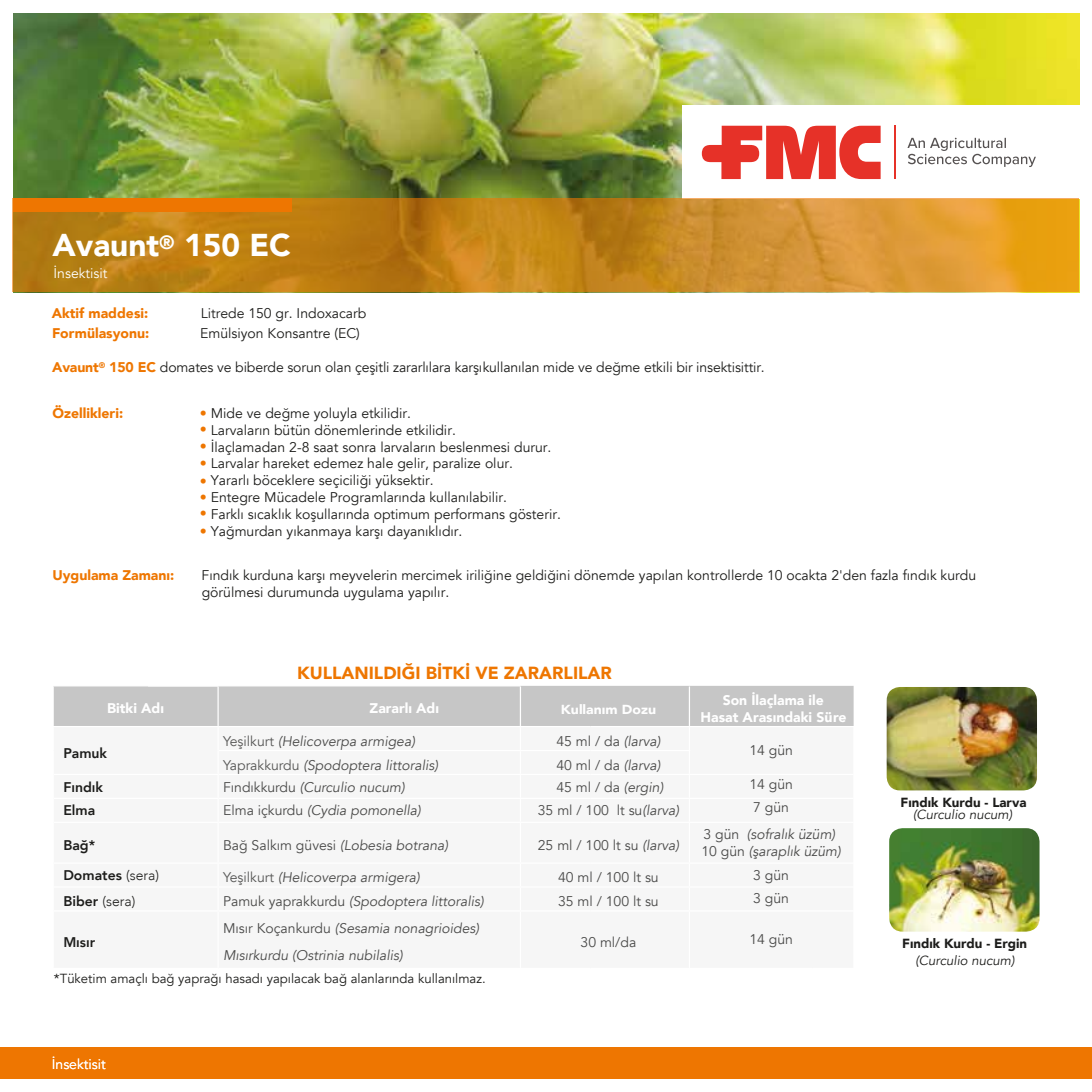
<style>
.page{position:relative;width:1092px;height:1092px;background:#fff}
.page>*{position:absolute;margin:0;border:0;box-sizing:border-box;transform-origin:0 0}
.t1{font:900 31.5px "Avenir";color:#fff}
.t2{font:900 17.5px "Avenir";color:#ee7601}
.t3{font:14px/16.8px "Avenir";color:#1d1d1b}
.t4{font:italic 14px/16.8px "Avenir";color:#4a4a49}
.t5{font:14px "Avenir";color:#4a4a49}
.t6{font:900 14px "Avenir";color:#ee7601}
.t7{font:900 14px/16.8px "Avenir";color:#fff;text-align:center}
.t8{font:800 14px "Avenir";color:#1d1d1b}
.t9{font:14px "Avenir";color:#fff}
.t10{font:300 14px "Avenir";color:#1d1d1b}
.t11{font:13.12px "Avenir";color:#1d1d1b}
.t12{font:900 13.12px "Avenir";color:#1d1d1b}
.t13{font:italic 13.12px "Avenir";color:#1d1d1b}
.t14{font:900 13.12px "Avenir";color:#fff;scale:1.07 1}
.s1{font-weight:900;color:#ee7601}
.s2{font-style:normal;color:#575756}
.s3{font-style:italic}
.s4{font-style:normal}
.s5{font-weight:300}
.s6{font-weight:800}
</style>
<div class="page">
<img style="left:14px;top:13px;width:1065px;height:279px">
<div style="left:0;top:1047px;width:1091px;height:31px;background:#ee7601"></div>
<div style="left:682px;top:106px;width:396px;height:93px;background:#fff"></div>
<svg style="left:701px;top:126px;width:179px;height:53px"></svg>
<hr style="left:894px;top:126px;width:1px;height:53px;background:#e63128">
<svg style="left:907px;top:138px;width:128px;height:29px"></svg>
<svg style="left:13px;top:199px;width:1065px;height:93px;background:#c9891f"></svg>
<div style="left:13px;top:199px;width:278px;height:13px;background:#ee7601"></div>
<div style="left:53px;top:686px;width:800px;height:40px;background:#c6c6c6"></div>
<img style="left:889px;top:828px;width:150px;height:103px">
<img style="left:886px;top:687px;width:150px;height:103px">
<h1 class="t1" style="left:52px;top:218px;width:240px">Avaunt<sup>®</sup> 150 EC</h1>
<p class="t9" style="left:54px;top:265px;width:55px">İnsektisit</p>
<p class="t6" style="left:52px;top:301px;width:98px">Aktif maddesi:</p>
<p class="t3" style="left:201px;top:305px;width:167px">Litrede 150 gr. Indoxacarb</p>
<p class="t6" style="left:52px;top:321px;width:99px">Formülasyonu:</p>
<p class="t3" style="left:200px;top:325px;width:161px">Emülsiyon Konsantre (EC)</p>
<p class="t3" style="left:52px;top:358px;width:714px"><span class="s1">Avaunt</span><sup>®</sup> <span class="s1">150 EC</span> domates ve biberde sorun olan çeşitli zararlılara karşıkullanılan mide ve değme etkili bir insektisittir.</p>
<p class="t6" style="left:53px;top:401px;width:72px">Özellikleri:</p>
<p class="t3" style="left:200px;top:405px;width:213px"><span class="s1">•</span> Mide ve değme yoluyla etkilidir.</p>
<p class="t3" style="left:200px;top:422px;width:258px"><span class="s1">•</span> Larvaların bütün dönemlerinde etkilidir.</p>
<p class="t3" style="left:200px;top:438px;width:353px"><span class="s1">•</span> İlaçlamadan 2-8 saat sonra larvaların beslenmesi durur.</p>
<p class="t3" style="left:200px;top:455px;width:315px"><span class="s1">•</span> Larvalar hareket edemez hale gelir, paralize olur.</p>
<p class="t3" style="left:200px;top:472px;width:236px"><span class="s1">•</span> Yararlı böceklere seçiciliği yüksektir.</p>
<p class="t3" style="left:200px;top:489px;width:309px"><span class="s1">•</span> Entegre Mücadele Programlarında kullanılabilir.</p>
<p class="t3" style="left:200px;top:506px;width:363px"><span class="s1">•</span> Farklı sıcaklık koşullarında optimum performans gösterir.</p>
<p class="t3" style="left:200px;top:522px;width:264px"><span class="s1">•</span> Yağmurdan yıkanmaya karşı dayanıklıdır.</p>
<p class="t6" style="left:52px;top:563px;width:123px">Uygulama Zamanı:</p>
<p class="t3" style="left:201px;top:567px;width:776px">Fındık kurduna karşı meyvelerin mercimek iriliğine geldiğini dönemde yapılan kontrollerde 10 ocakta 2'den fazla fındık kurdu görülmesi durumunda uygulama yapılır.</p>
<p class="t2" style="left:297px;top:658px;width:316px">KULLANILDIĞI BİTKİ VE ZARARLILAR</p>
<p class="t7" style="left:107px;top:699px;width:58px">Bitki Adı</p>
<p class="t7" style="left:369px;top:699px;width:71px">Zararlı Adı</p>
<p class="t14" style="left:561px;top:697px;width:90px">Kullanım Dozu</p>
<p class="t7" style="left:700px;top:691px;width:147px">Son İlaçlama ile<br>Hasat Arasındaki Süre</p>
<p class="t8" style="left:63px;top:741px;width:45px">Pamuk</p>
<p class="t4" style="left:223px;top:732px;width:193px"><span class="s2">Yeşilkurt</span> (Helicoverpa armigea)</p>
<p class="t5" style="left:556px;top:732px;width:105px">45 ml / da <span class="s3">(larva)</span></p>
<p class="t4" style="left:223px;top:756px;width:216px"><span class="s2">Yaprakkurdu</span> (Spodoptera littoralis)</p>
<p class="t5" style="left:556px;top:756px;width:105px">40 ml / da <span class="s3">(larva)</span></p>
<p class="t5" style="left:749px;top:741px;width:45px">14 gün</p>
<p class="t8" style="left:63px;top:775px;width:41px">Fındık</p>
<p class="t4" style="left:223px;top:778px;width:183px"><span class="s4">Fındıkkurdu</span> (Curculio nucum)</p>
<p class="t5" style="left:556px;top:778px;width:108px">45 ml / da <span class="s3">(ergin)</span></p>
<p class="t5" style="left:749px;top:776px;width:45px">14 gün</p>
<p class="t8" style="left:63px;top:798px;width:33px">Elma</p>
<p class="t4" style="left:223px;top:801px;width:199px"><span class="s4">Elma içkurdu</span> (Cydia pomonella)</p>
<p class="t5" style="left:538px;top:801px;width:143px">35 ml / 100 lt su <span class="s3">(larva)</span></p>
<p class="t5" style="left:753px;top:799px;width:37px">7 gün</p>
<p class="t8" style="left:63px;top:833px;width:33px">Bağ*</p>
<p class="t4" style="left:223px;top:836px;width:226px"><span class="s4">Bağ Salkım güvesi</span> (Lobesia botrana)</p>
<p class="t5" style="left:538px;top:836px;width:143px">25 ml / 100 lt su <span class="s3">(larva)</span></p>
<p class="t4" style="left:701px;top:825px;width:141px"><span class="s4">3 gün</span> (sofralık üzüm)<br><span class="s4">10 gün</span> (şaraplık üzüm)</p>
<p class="t8" style="left:63px;top:864px;width:97px">Domates <span class="s5">(sera)</span></p>
<p class="t4" style="left:223px;top:869px;width:198px"><span class="s2">Yeşilkurt</span> (Helicoverpa armigera)</p>
<p class="t5" style="left:558px;top:868px;width:102px">40 ml / 100 lt su</p>
<p class="t5" style="left:753px;top:866px;width:37px">3 gün</p>
<p class="t10" style="left:63px;top:892px;width:74px"><span class="s6">Biber</span> (sera)</p>
<p class="t4" style="left:223px;top:893px;width:262px"><span class="s4">Pamuk yaprakkurdu</span> (Spodoptera littoralis)</p>
<p class="t5" style="left:558px;top:892px;width:102px">35 ml / 100 lt su</p>
<p class="t5" style="left:753px;top:890px;width:37px">3 gün</p>
<p class="t8" style="left:63px;top:930px;width:33px">Mısır</p>
<p class="t4" style="left:223px;top:914px;width:257px;line-height:27.3px"><span class="s4">Mısır Koçankurdu</span> (Sesamia nonagrioides)<br>Mısırkurdu (Ostrinia nubilalis)</p>
<p class="t5" style="left:580px;top:933px;width:57px">30 ml/da</p>
<p class="t5" style="left:749px;top:931px;width:45px">14 gün</p>
<p class="t11" style="left:54px;top:970px;width:433px">*Tüketim amaçlı bağ yaprağı hasadı yapılacak bağ alanlarında kullanılmaz.</p>
<p class="t9" style="left:52px;top:1056px;width:55px">İnsektisit</p>
<p class="t12" style="left:900px;top:790px;width:127px">Fındık Kurdu - Larva</p>
<p class="t13" style="left:913px;top:806px;width:101px">(Curculio nucum)</p>
<p class="t12" style="left:902px;top:931px;width:126px">Fındık Kurdu - Ergin</p>
<p class="t13" style="left:915px;top:952px;width:101px">(Curculio nucum)</p>
</div>
